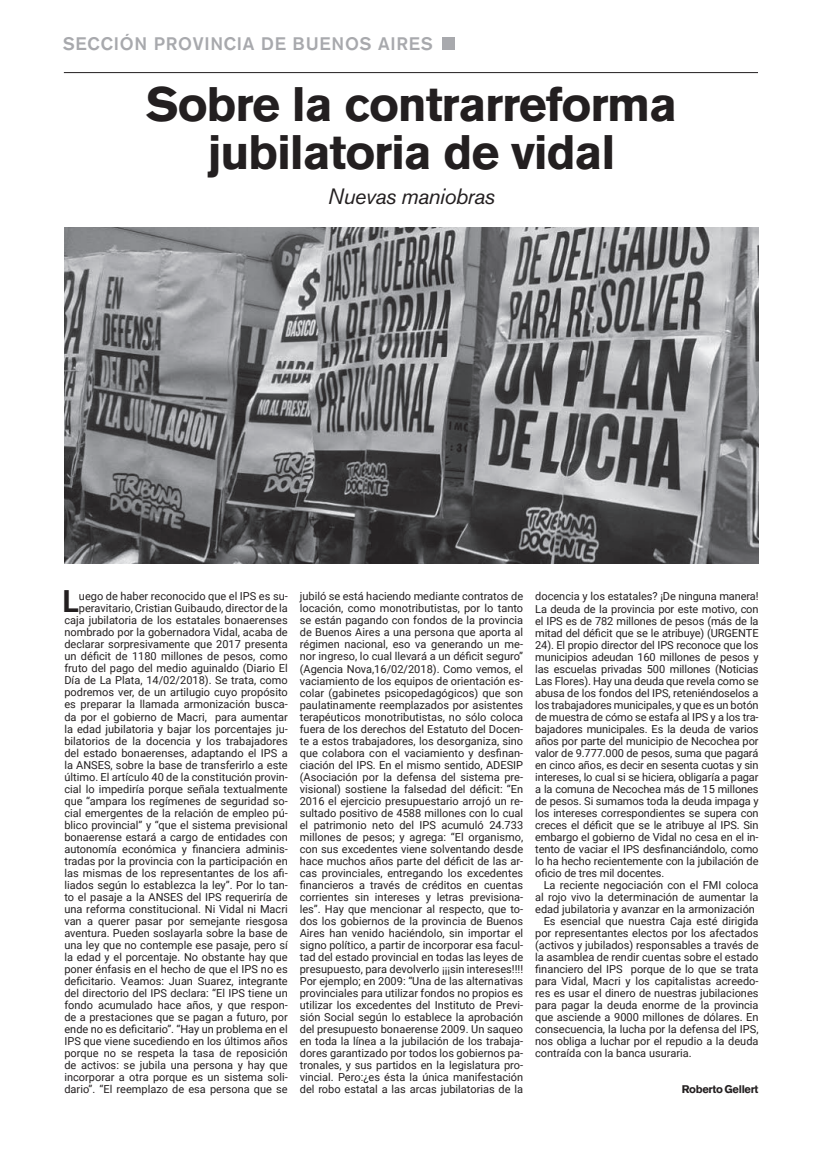
<style>
.page{position:relative;width:823px;height:1163px;background:#fff}
.page>*{position:absolute;margin:0;border:0;box-sizing:border-box;transform-origin:0 0}
.t1{font:700 48px/48px "Akzidenz Grotesk BQ";letter-spacing:-.025em;color:#231f20;text-align:center}
.t2{font:700 30.4px "Roboto";color:#231f20}
.t3{font:italic 22px "Akzidenz Grotesk BQ";letter-spacing:-.025em;color:#231f20}
.t4{font:500 18px "Akzidenz Grotesk BQ";letter-spacing:.04em;color:#a8a9ad}
.t5{font:11px/12px "Roboto";color:#231f20;text-align:justify}
.t6{font:700 11px "Akzidenz Grotesk BQ";letter-spacing:-.025em;color:#231f20}
</style>
<div class="page">
<img style="left:64px;top:227px;width:693px;height:336px">
<div style="left:442px;top:37px;width:12px;height:12px;background:#a8a9ad"></div>
<hr style="left:64px;top:72px;width:693px;height:1px;background:#231f20">
<h3 class="t4" style="left:63px;top:32px;width:371px">SECCIÓN PROVINCIA DE BUENOS AIRES</h3>
<h1 class="t1" style="left:146px;top:81px;width:532px">Sobre la contrarreforma jubilatoria de vidal</h1>
<h3 class="t3" style="left:328px;top:183px;width:168px">Nuevas maniobras</h3>
<h2 class="t2" style="left:62px;top:580px;width:18px">L</h2>
<p class="t5" style="left:64px;top:590px;width:225px;text-align:right">uego de haber reconocido que el IPS es su&shy;peravitario, Cristian Guibaudo, director de la caja jubilatoria de los estatales bonaerenses nombrado por la gobernadora Vidal, acaba de declarar sorpresivamente que 2017 presenta un déficit de 1180 millones de pesos, como fruto del pago del medio aguinaldo (Diario El Día de La Plata, 14/02/2018). Se trata, como podremos ver, de un artilugio cuyo propósito es preparar la llamada armonización busca&shy;da por el gobierno de Macri, para aumentar la edad jubilatoria y bajar los porcentajes ju&shy;bilatorios de la docencia y los trabajadores del estado bonaerenses, adaptando el IPS a la ANSES, sobre la base de transferirlo a este último. El artículo 40 de la constitución provin&shy;cial lo impediría porque señala textualmente que “ampara los regímenes de seguridad so&shy;cial emergentes de la relación de empleo pú&shy;blico provincial” y “que el sistema previsional bonaerense estará a cargo de entidades con autonomía económica y financiera adminis&shy;tradas por la provincia con la participación en las mismas de los representantes de los afi&shy;liados según lo establezca la ley”. Por lo tan&shy;to el pasaje a la ANSES del IPS requeriría de una reforma constitucional. Ni Vidal ni Macri van a querer pasar por semejante riesgosa aventura. Pueden soslayarla sobre la base de una ley que no contemple ese pasaje, pero sí la edad y el porcentaje. No obstante hay que poner énfasis en el hecho de que el IPS no es deficitario. Veamos: Juan Suarez, integrante del directorio del IPS declara: “El IPS tiene un fondo acumulado hace años, y que respon&shy;de a prestaciones que se pagan a futuro, por ende no es deficitario”. “Hay un problema en el IPS que viene sucediendo en los últimos años porque no se respeta la tasa de reposición de activos: se jubila una persona y hay que incorporar a otra porque es un sistema soli&shy;dario”. “El reemplazo de esa persona que se</p>
<p class="t5" style="left:299px;top:590px;width:225px">jubiló se está haciendo mediante contratos de locación, como monotributistas, por lo tanto se están pagando con fondos de la provincia de Buenos Aires a una persona que aporta al régimen nacional, eso va generando un me&shy;nor ingreso, lo cual llevará a un déficit seguro” (Agencia Nova,16/02/2018). Como vemos, el vaciamiento de los equipos de orientación es&shy;colar (gabinetes psicopedagógicos) que son paulatinamente reemplazados por asistentes terapéuticos monotributistas, no sólo coloca fuera de los derechos del Estatuto del Docen&shy;te a estos trabajadores, los desorganiza, sino que colabora con el vaciamiento y desfinan&shy;ciación del IPS. En el mismo sentido, ADESIP (Asociación por la defensa del sistema pre&shy;visional) sostiene la falsedad del déficit: “En 2016 el ejercicio presupuestario arrojó un re&shy;sultado positivo de 4588 millones con lo cual el patrimonio neto del IPS acumuló 24.733 millones de pesos; y agrega: “El organismo, con sus excedentes viene solventando desde hace muchos años parte del déficit de las ar&shy;cas provinciales, entregando los excedentes financieros a través de créditos en cuentas corrientes sin intereses y letras previsiona&shy;les”. Hay que mencionar al respecto, que to&shy;dos los gobiernos de la provincia de Buenos Aires han venido haciéndolo, sin importar el signo político, a partir de incorporar esa facul&shy;tad del estado provincial en todas las leyes de presupuesto, para devolverlo ¡¡¡sin intereses!!!!<br>Por ejemplo; en 2009: “Una de las alternativas provinciales para utilizar fondos no propios es utilizar los excedentes del Instituto de Previ&shy;sión Social según lo establece la aprobación del presupuesto bonaerense 2009. Un saqueo en toda la línea a la jubilación de los trabaja&shy;dores garantizado por todos los gobiernos pa&shy;tronales, y sus partidos en la legislatura pro&shy;vincial. Pero:¿es ésta la única manifestación del robo estatal a las arcas jubilatorias de la</p>
<p class="t5" style="left:535px;top:590px;width:225px">docencia y los estatales? ¡De ninguna manera!<br>La deuda de la provincia por este motivo, con el IPS es de 782 millones de pesos (más de la mitad del déficit que se le atribuye) (URGENTE 24). El propio director del IPS reconoce que los municipios adeudan 160 millones de pesos y las escuelas privadas 500 millones (Noticias Las Flores). Hay una deuda que revela como se abusa de los fondos del IPS, reteniéndoselos a los trabajadores municipales, y que es un botón de muestra de cómo se estafa al IPS y a los tra&shy;bajadores municipales. Es la deuda de varios años por parte del municipio de Necochea por valor de 9.777.000 de pesos, suma que pagará en cinco años, es decir en sesenta cuotas y sin intereses, lo cual si se hiciera, obligaría a pagar a la comuna de Necochea más de 15 millones de pesos. Si sumamos toda la deuda impaga y los intereses correspondientes se supera con creces el déficit que se le atribuye al IPS. Sin embargo el gobierno de Vidal no cesa en el in&shy;tento de vaciar el IPS desfinanciándolo, como lo ha hecho recientemente con la jubilación de oficio de tres mil docentes.</p>
<p class="t5" style="left:543px;top:878px;width:216px">La reciente negociación con el FMI coloca</p>
<p class="t5" style="left:535px;top:890px;width:225px">al rojo vivo la determinación de aumentar la</p>
<p class="t5" style="left:535px;top:902px;width:221px">edad jubilatoria y avanzar en la armonización</p>
<p class="t5" style="left:543px;top:914px;width:216px">Es esencial que nuestra Caja esté dirigida</p>
<p class="t5" style="left:535px;top:926px;width:225px">por representantes electos por los afectados</p>
<p class="t5" style="left:535px;top:938px;width:225px">(activos y jubilados) responsables a través de</p>
<p class="t5" style="left:535px;top:950px;width:225px">la asamblea de rendir cuentas sobre el estado</p>
<p class="t5" style="left:535px;top:962px;width:225px">financiero del IPS porque de lo que se trata</p>
<p class="t5" style="left:535px;top:974px;width:225px">para Vidal, Macri y los capitalistas acreedo-</p>
<p class="t5" style="left:535px;top:986px;width:225px">res es usar el dinero de nuestras jubilaciones</p>
<p class="t5" style="left:535px;top:998px;width:225px">para pagar la deuda enorme de la provincia</p>
<p class="t5" style="left:535px;top:1010px;width:225px">que asciende a 9000 millones de dólares. En</p>
<p class="t5" style="left:535px;top:1022px;width:225px">consecuencia, la lucha por la defensa del IPS,</p>
<p class="t5" style="left:535px;top:1034px;width:225px">nos obliga a luchar por el repudio a la deuda</p>
<p class="t5" style="left:535px;top:1046px;width:158px">contraída con la banca usuraria.</p>
<p class="t6" style="left:681px;top:1082px;width:78px">Roberto Gellert</p>
</div>
